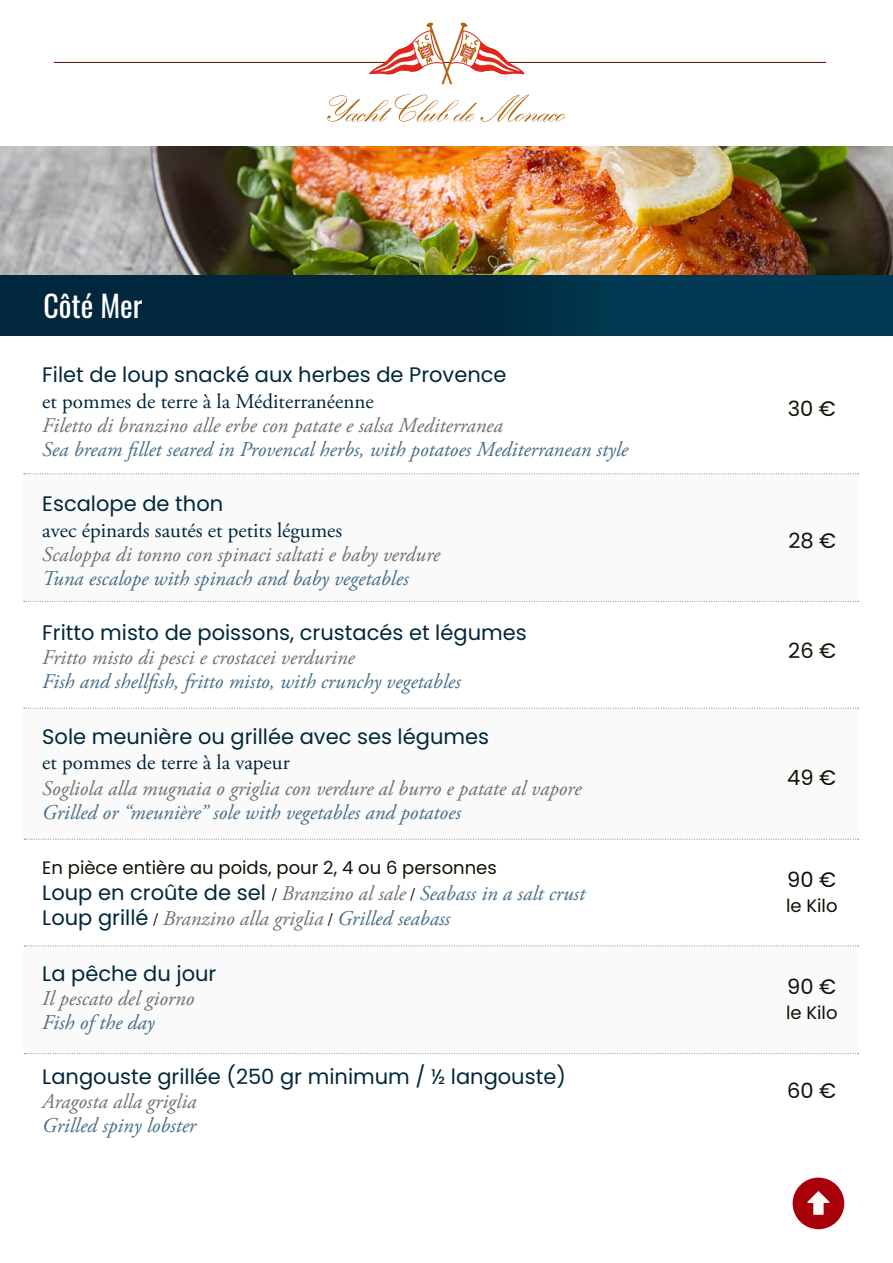
<style>
.page{position:relative;width:893px;height:1263px;background:#fff}
.page>*{position:absolute;margin:0;border:0;box-sizing:border-box;transform-origin:0 0}
.t1{font:30px "Oswald";color:#fff}
.t2{font:italic 21px/25.5px "Adobe Garamond Pro";color:#706f6f}
.t3{font:italic 21px "Adobe Garamond Pro";color:#476d86}
.t4{font:21px "Poppins";color:#00273b}
.t5{font:21px "Adobe Garamond Pro";color:#00273b}
.t6{font:21px "Poppins";color:#140f06}
.t7{font:18px "Poppins";color:#140f06}
.s1{font-family:"Poppins";font-style:normal;color:#00273b}
.s2{font-family:"Minion Pro";font-style:normal;font-size:18px;color:#000}
.s3{color:#476d86}
</style>
<div class="page">
<div style="left:0;top:274px;width:893px;height:62px;background:#00273b"></div>
<div style="left:462px;top:274px;width:431px;height:62px;background:linear-gradient(to right,#002d43,#003e57)"></div>
<div style="left:23px;top:708px;width:835px;height:131px;background:#fafafa"></div>
<div style="left:23px;top:945px;width:835px;height:109px;background:#fafafa"></div>
<div style="left:23px;top:473px;width:835px;height:128px;background:#fafafa"></div>
<svg style="left:24px;top:473px;width:834px;height:1px"></svg>
<svg style="left:24px;top:601px;width:834px;height:1px"></svg>
<svg style="left:24px;top:708px;width:834px;height:1px"></svg>
<svg style="left:25px;top:839px;width:833px;height:1px"></svg>
<svg style="left:25px;top:945px;width:833px;height:1px"></svg>
<svg style="left:25px;top:1053px;width:833px;height:1px"></svg>
<hr style="left:54px;top:62px;width:772px;height:1px;background:#5d0d00">
<svg style="left:370px;top:22px;width:154px;height:62px"></svg>
<svg style="left:327px;top:94px;width:239px;height:28px"></svg>
<img style="left:0;top:147px;width:893px;height:127px">
<div style="left:793px;top:1177px;width:51px;height:52px;background:#a80008;border-radius:50%"></div>
<svg style="left:807px;top:1191px;width:22px;height:24px"></svg>
<h1 class="t1" style="left:43px;top:279px;width:101px">Côté Mer</h1>
<p class="t4" style="left:42px;top:363px;width:466px">Filet de loup snacké aux herbes de Provence</p>
<p class="t5" style="left:42px;top:388px;width:333px">et pommes de terre à la Méditerranéenne</p>
<p class="t2" style="left:42px;top:413px;width:462px">Filetto di branzino alle erbe con patate e salsa Mediterranea</p>
<p class="t3" style="left:42px;top:436px;width:587px">Sea bream fillet seared in Provencal herbs, with potatoes Mediterranean style</p>
<p class="t4" style="left:42px;top:492px;width:182px">Escalope de thon</p>
<p class="t5" style="left:42px;top:517px;width:302px">avec épinards sautés et petits légumes</p>
<p class="t2" style="left:42px;top:542px;width:399px">Scaloppa di tonno con spinaci saltati e baby verdure</p>
<p class="t3" style="left:42px;top:565px;width:368px">Tuna escalope with spinach and baby vegetables</p>
<p class="t4" style="left:42px;top:621px;width:486px">Fritto misto de poissons, crustacés et légumes</p>
<p class="t2" style="left:42px;top:645px;width:314px">Fritto misto di pesci e crostacei verdurine</p>
<p class="t3" style="left:42px;top:669px;width:420px">Fish and shellfish, fritto misto, with crunchy vegetables</p>
<p class="t4" style="left:42px;top:724px;width:448px">Sole meunière ou grillée avec ses légumes</p>
<p class="t5" style="left:42px;top:750px;width:249px">et pommes de terre à la vapeur</p>
<p class="t2" style="left:42px;top:776px;width:540px">Sogliola alla mugnaia o griglia con verdure al burro e patate al vapore</p>
<p class="t3" style="left:42px;top:799px;width:420px">Grilled or “meunière” sole with vegetables and potatoes</p>
<p class="t7" style="left:42px;top:857px;width:456px">En pièce entière au poids, pour 2, 4 ou 6 personnes</p>
<p class="t2" style="left:42px;top:881px;width:544px"><span class="s1">Loup en croûte de sel</span> <span class="s2">/</span> Branzino al sale <span class="s2">/</span> <span class="s3">Seabass in a salt crust<br></span><span class="s1">Loup grillé</span> <span class="s2">/</span> Branzino alla griglia <span class="s2">/</span> <span class="s3">Grilled seabass</span></p>
<p class="t4" style="left:42px;top:961px;width:176px">La pêche du jour</p>
<p class="t2" style="left:42px;top:986px;width:153px">Il pescato del giorno</p>
<p class="t3" style="left:42px;top:1009px;width:114px">Fish of the day</p>
<p class="t4" style="left:42px;top:1065px;width:525px">Langouste grillée (250 gr minimum / ½ langouste)</p>
<p class="t2" style="left:42px;top:1089px;width:156px">Aragosta alla griglia</p>
<p class="t3" style="left:42px;top:1113px;width:155px">Grilled spiny lobster</p>
<p class="t6" style="left:788px;top:396px;width:50px">30 €</p>
<p class="t6" style="left:788px;top:529px;width:49px">28 €</p>
<p class="t6" style="left:788px;top:639px;width:50px">26 €</p>
<p class="t6" style="left:787px;top:765px;width:51px">49 €</p>
<p class="t6" style="left:787px;top:867px;width:51px">90 €</p>
<p class="t7" style="left:786px;top:896px;width:53px">le Kilo</p>
<p class="t6" style="left:787px;top:974px;width:51px">90 €</p>
<p class="t7" style="left:786px;top:1002px;width:53px">le Kilo</p>
<p class="t6" style="left:787px;top:1079px;width:51px">60 €</p>
</div>
